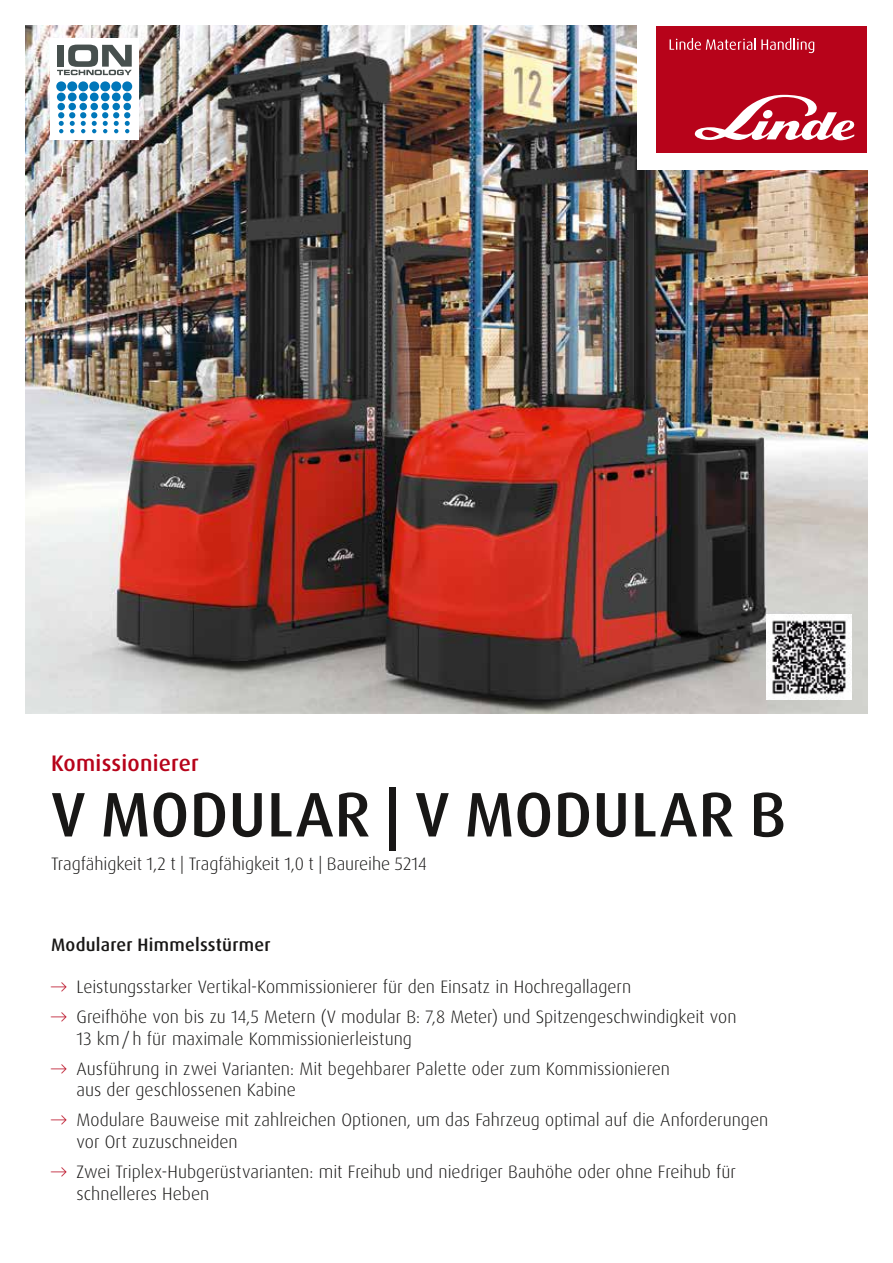
<style>
.page{position:relative;width:893px;height:1263px;background:#fff}
.page>*{position:absolute;margin:0;border:0;box-sizing:border-box;transform-origin:0 0}
.t1{font:500 63px "Dax Pro";letter-spacing:.01em;color:#181716}
.t2{font:500 22.5px "Dax Pro";letter-spacing:.01em;color:#b7031a}
.t3{font:300 18px/21.6px "Dax Pro";color:#181716}
.t4{font:500 18px "Dax Pro";letter-spacing:.015em;color:#181716}
.s1{color:#b7031a}
</style>
<div class="page">
<img style="left:26px;top:26px;width:841px;height:687px">
<div style="left:50px;top:38px;width:88px;height:102px;background:#fff"></div>
<div style="left:57px;top:93px;width:9px;height:8px;background:#0077ba;border-radius:50%"></div>
<div style="left:58px;top:103px;width:7px;height:7px;background:#0077ba;border-radius:50%"></div>
<div style="left:68px;top:93px;width:9px;height:8px;background:#0077ba;border-radius:50%"></div>
<div style="left:69px;top:103px;width:7px;height:7px;background:#0077ba;border-radius:50%"></div>
<div style="left:79px;top:93px;width:9px;height:8px;background:#0077ba;border-radius:50%"></div>
<div style="left:80px;top:103px;width:7px;height:7px;background:#0077ba;border-radius:50%"></div>
<div style="left:90px;top:93px;width:9px;height:8px;background:#0077ba;border-radius:50%"></div>
<div style="left:91px;top:103px;width:7px;height:7px;background:#0077ba;border-radius:50%"></div>
<div style="left:101px;top:93px;width:9px;height:8px;background:#0077ba;border-radius:50%"></div>
<div style="left:102px;top:103px;width:7px;height:7px;background:#0077ba;border-radius:50%"></div>
<div style="left:112px;top:93px;width:9px;height:8px;background:#0077ba;border-radius:50%"></div>
<div style="left:112px;top:103px;width:8px;height:7px;background:#0077ba;border-radius:50%"></div>
<div style="left:123px;top:93px;width:9px;height:8px;background:#0077ba;border-radius:50%"></div>
<div style="left:56px;top:81px;width:10px;height:10px;background:#0077ba;border-radius:50%"></div>
<div style="left:67px;top:81px;width:10px;height:10px;background:#0077ba;border-radius:50%"></div>
<div style="left:78px;top:81px;width:10px;height:10px;background:#0077ba;border-radius:50%"></div>
<div style="left:89px;top:81px;width:10px;height:10px;background:#0077ba;border-radius:50%"></div>
<div style="left:100px;top:81px;width:10px;height:10px;background:#0077ba;border-radius:50%"></div>
<div style="left:111px;top:81px;width:10px;height:10px;background:#0077ba;border-radius:50%"></div>
<div style="left:122px;top:81px;width:10px;height:10px;background:#0077ba;border-radius:50%"></div>
<div style="left:123px;top:103px;width:8px;height:7px;background:#0077ba;border-radius:50%"></div>
<svg style="left:58px;top:112px;width:72px;height:21px"></svg>
<svg style="left:57px;top:45px;width:75px;height:30px"></svg>
<img style="left:767px;top:614px;width:85px;height:85px">
<div style="left:637px;top:1px;width:251px;height:169px;background:#fff"></div>
<div style="left:656px;top:26px;width:211px;height:127px;background:#b7031a"></div>
<svg style="left:695px;top:95px;width:160px;height:45px"></svg>
<svg style="left:670px;top:38px;width:144px;height:15px"></svg>
<p class="t2" style="left:51px;top:752px;width:149px">Komissionierer</p>
<h1 class="t1" style="left:51px;top:782px;width:737px">V MODULAR | V MODULAR B</h1>
<p class="t3" style="left:51px;top:854px;width:377px">Tragfähigkeit 1,2 t | Tragfähigkeit 1,0 t | Baureihe 5214</p>
<p class="t4" style="left:51px;top:936px;width:221px">Modularer Himmelsstürmer</p>
<p class="t3" style="left:51px;top:976px;width:582px"><span class="s1">→</span> Leistungsstarker Vertikal-Kommissionierer für den Einsatz in Hochregallagern</p>
<p class="t3" style="left:77px;top:1006px;width:661px;text-indent:-26px"><span class="s1">→</span> Greifhöhe von bis zu 14,5 Metern (V modular B: 7,8 Meter) und Spitzengeschwindigkeit von<br>13 km / h für maximale Kommissionierleistung</p>
<p class="t3" style="left:77px;top:1058px;width:595px;text-indent:-26px"><span class="s1">→</span> Ausführung in zwei Varianten: Mit begehbarer Palette oder zum Kommissionieren aus der geschlossenen Kabine</p>
<p class="t3" style="left:77px;top:1110px;width:693px;text-indent:-26px"><span class="s1">→</span> Modulare Bauweise mit zahlreichen Optionen, um das Fahrzeug optimal auf die Anforderungen vor Ort zuzuschneiden</p>
<p class="t3" style="left:77px;top:1162px;width:661px;text-indent:-25px"><span class="s1">→</span> Zwei Triplex-Hubgerüstvarianten: mit Freihub und niedriger Bauhöhe oder ohne Freihub für schnelleres Heben</p>
</div>
